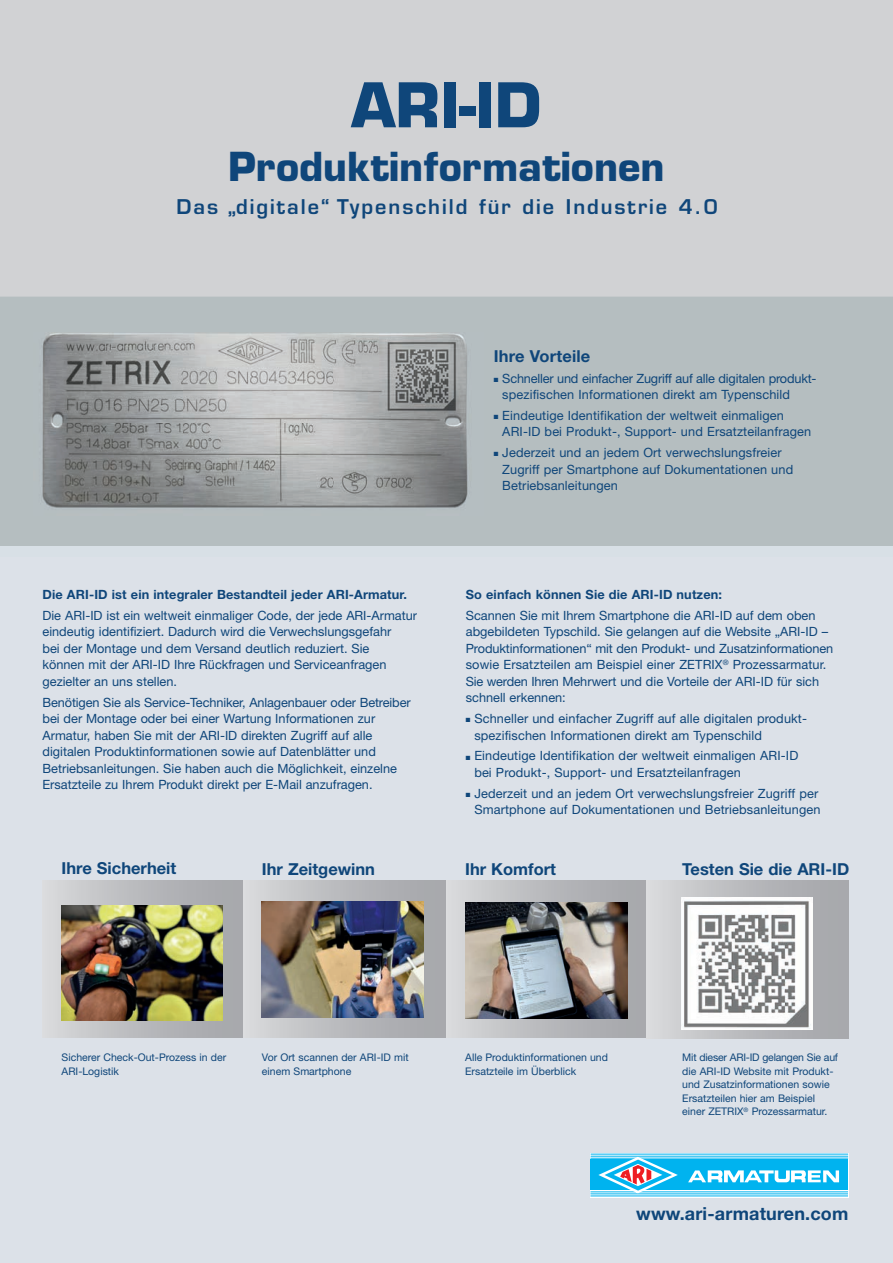
<style>
.page{position:relative;width:893px;height:1263px;background:#d1d2d4}
.page>*{position:absolute;margin:0;border:0;box-sizing:border-box;transform-origin:0 0}
.t1{font:700 60px "Eurostile LT Std";color:#0f467a}
.t2{font:700 39px "Eurostile LT Std";color:#0f467a}
.t3{font:600 19.8px "Eurostile LT Std";letter-spacing:.1em;color:#0f467a}
.t4{font:700 18px "Helvetica Neue LT Pro";letter-spacing:.01em;color:#0f467a}
.t5{font:700 16.5px "Helvetica Neue LT Pro";color:#0f467a}
.t6{font:12.75px/16.5px "Helvetica Neue LT Pro";color:#0f467a}
.t7{font:700 12.75px "Helvetica Neue LT Pro";letter-spacing:.01em;color:#0f467a}
.t8{font:10.5px/13.5px "Helvetica Neue LT Pro";color:#0f467a}
</style>
<div class="page">
<div style="left:0;top:297px;width:893px;height:249px;background:#b5bec0"></div>
<div style="left:0;top:557px;width:893px;height:706px;background:#dce1e8"></div>
<div style="left:0;top:546px;width:893px;height:11px;background:#d8e0e6"></div>
<svg style="left:590px;top:1153px;width:258px;height:43px;background:#92def7"></svg>
<div style="left:591px;top:1160px;width:257px;height:30px;background:#00b3ef"></div>
<hr style="left:591px;top:1154px;width:257px;height:1px;background:#00b3ef">
<hr style="left:591px;top:1156px;width:257px;height:1px;background:#00b3ef">
<hr style="left:590px;top:1158px;width:47px;height:1px;background:#00b3ef">
<hr style="left:638px;top:1158px;width:210px;height:1px;background:#00b3ef">
<hr style="left:590px;top:1196px;width:258px;height:1px;background:#00b3ef">
<hr style="left:590px;top:1193px;width:258px;height:1px;background:#00b3ef">
<hr style="left:590px;top:1191px;width:46px;height:1px;background:#00b3ef">
<hr style="left:639px;top:1191px;width:209px;height:1px;background:#00b3ef">
<svg style="left:688px;top:1170px;width:151px;height:12px"></svg>
<svg style="left:598px;top:1157px;width:80px;height:36px"></svg>
<img style="left:33px;top:333px;width:450px;height:183px">
<svg style="left:45px;top:880px;width:198px;height:158px"></svg>
<svg style="left:445px;top:880px;width:201px;height:158px"></svg>
<div style="left:243px;top:880px;width:202px;height:158px;background:linear-gradient(to right,#d3d4d6,#a2a3a7)"></div>
<div style="left:647px;top:880px;width:201px;height:158px;background:linear-gradient(to right,#d6d7d8,#a0a2a6)"></div>
<img style="left:681px;top:897px;width:131px;height:132px">
<img style="left:465px;top:902px;width:162px;height:116px">
<img style="left:262px;top:901px;width:162px;height:117px">
<img style="left:62px;top:905px;width:160px;height:115px">
<h1 class="t1" style="left:351px;top:68px;width:192px">ARI-ID</h1>
<h2 class="t2" style="left:228px;top:143px;width:438px">Produktinformationen</h2>
<h3 class="t3" style="left:177px;top:194px;width:543px">Das „digitale“ Typenschild für die Industrie 4.0</h3>
<p class="t7" style="left:43px;top:587px;width:366px">Die ARI-ID ist ein integraler Bestandteil jeder ARI-Armatur.</p>
<p class="t6" style="left:43px;top:607px;width:376px">Die ARI-ID ist ein weltweit einmaliger Code, der jede ARI-Armatur eindeutig identifiziert. Dadurch wird die Verwechslungsgefahr<br>bei der Montage und dem Versand deutlich reduziert. Sie<br>können mit der ARI-ID Ihre Rückfragen und Serviceanfragen gezielter an uns stellen.</p>
<p class="t6" style="left:43px;top:694px;width:370px">Benötigen Sie als Service-Techniker, Anlagenbauer oder Betreiber bei der Montage oder bei einer Wartung Informationen zur Armatur, haben Sie mit der ARI-ID direkten Zugriff auf alle digitalen Produktinformationen sowie auf Datenblätter und Betriebsanleitungen. Sie haben auch die Möglichkeit, einzelne Ersatzteile zu Ihrem Produkt direkt per E-Mail anzufragen.</p>
<p class="t5" style="left:494px;top:346px;width:98px">Ihre Vorteile</p>
<p class="t6" style="left:502px;top:370px;width:316px;text-indent:-9px">■ Schneller und einfacher Zugriff auf alle digitalen produkt&shy;spezifischen Informationen direkt am Typenschild</p>
<p class="t6" style="left:502px;top:407px;width:310px;text-indent:-9px">■ Eindeutige Identifikation der weltweit einmaligen<br>ARI-ID bei Produkt-, Support- und Ersatzteilanfragen</p>
<p class="t6" style="left:502px;top:444px;width:292px;text-indent:-9px">■ Jederzeit und an jedem Ort verwechslungsfreier<br>Zugriff per Smartphone auf Dokumentationen und<br>Betriebsanleitungen</p>
<p class="t7" style="left:466px;top:587px;width:258px">So einfach können Sie die ARI-ID nutzen:</p>
<p class="t6" style="left:466px;top:607px;width:369px">Scannen Sie mit Ihrem Smartphone die ARI-ID auf dem oben abgebildeten Typschild. Sie gelangen auf die Website „ARI-ID – Produktinformationen“ mit den Produkt- und Zusatzinformationen sowie Ersatzteilen am Beispiel einer ZETRIX<sup>®</sup> Prozessarmatur.<br>Sie werden Ihren Mehrwert und die Vorteile der ARI-ID für sich schnell erkennen:</p>
<p class="t6" style="left:474px;top:710px;width:334px;text-indent:-9px">■ Schneller und einfacher Zugriff auf alle digitalen produkt&shy;spezifischen Informationen direkt am Typenschild</p>
<p class="t6" style="left:474px;top:747px;width:326px;text-indent:-9px">■ Eindeutige Identifikation der weltweit einmaligen ARI-ID bei Produkt-, Support- und Ersatzteilanfragen</p>
<p class="t6" style="left:466px;top:785px;width:356px;text-align:right">■ Jederzeit und an jedem Ort verwechslungsfreier Zugriff per<br>Smartphone auf Dokumentationen und Betriebsanleitungen</p>
<p class="t5" style="left:62px;top:858px;width:116px">Ihre Sicherheit</p>
<p class="t5" style="left:262px;top:858px;width:115px">Ihr Zeitgewinn</p>
<p class="t5" style="left:465px;top:858px;width:92px">Ihr Komfort</p>
<p class="t5" style="left:682px;top:858px;width:168px">Testen Sie die ARI-ID</p>
<p class="t8" style="left:62px;top:1051px;width:166px">Sicherer Check-Out-Prozess in der<br>ARI-Logistik</p>
<p class="t8" style="left:262px;top:1051px;width:148px">Vor Ort scannen der ARI-ID mit einem Smartphone</p>
<p class="t8" style="left:465px;top:1051px;width:144px">Alle Produktinformationen und<br>Ersatzteile im Überblick</p>
<p class="t8" style="left:682px;top:1050px;width:157px">Mit dieser ARI-ID gelangen Sie auf die ARI-ID Website mit Produkt&shy;und Zusatzinformationen sowie<br>Ersatzteilen hier am Beispiel einer ZETRIX<sup>®</sup> Prozessarmatur.</p>
<h3 class="t4" style="left:636px;top:1203px;width:214px">www.ari-armaturen.com</h3>
</div>
